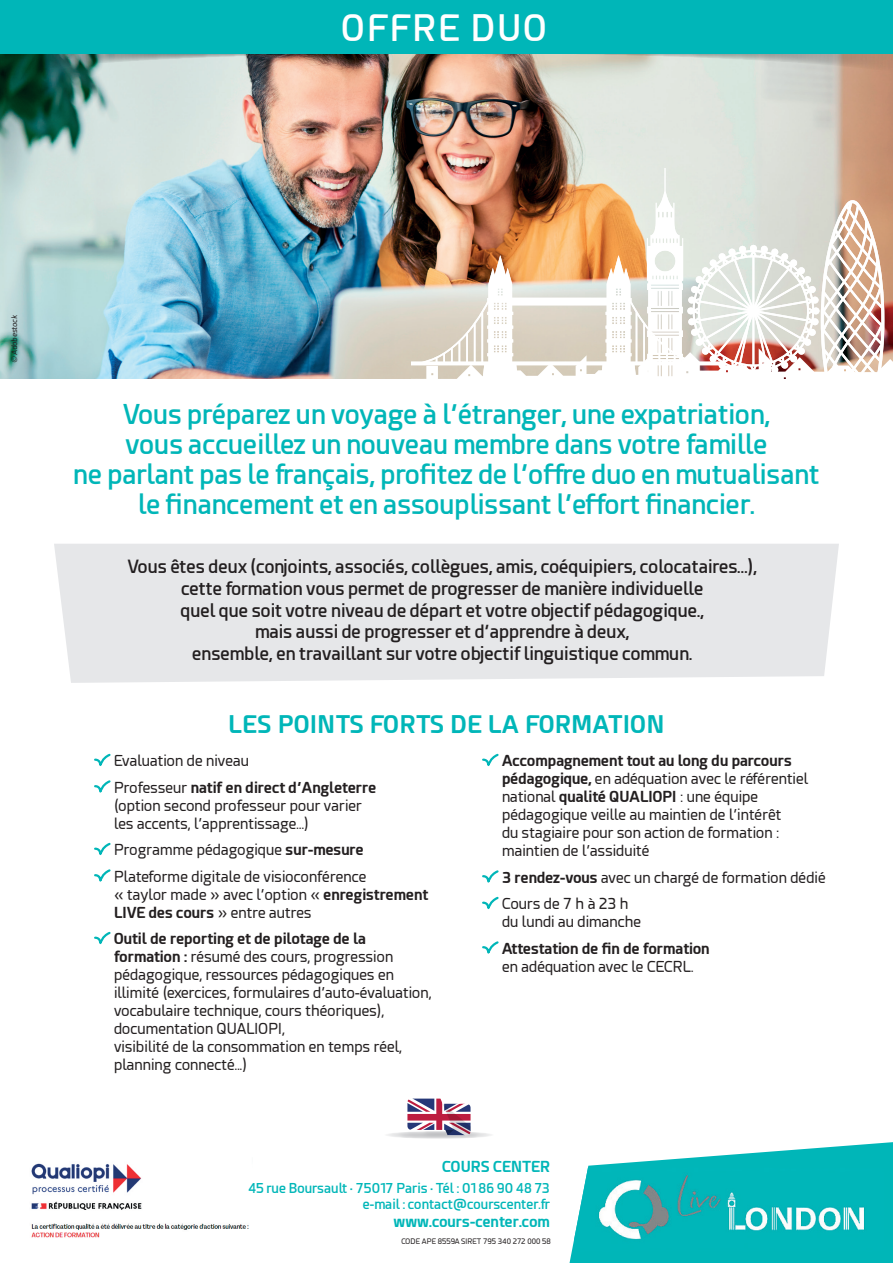
<style>
.page{position:relative;width:893px;height:1263px;background:#fff}
.page>*{position:absolute;margin:0;border:0;box-sizing:border-box;transform-origin:0 0}
.t1{font:600 36px "Esphimere";letter-spacing:.05em;color:#fff}
.t2{font:600 27px/30px "Esphimere";color:#00b6b8;text-align:center}
.t3{font:700 24px "Esphimere";letter-spacing:.02em;color:#00b6b8}
.t4{font:600 18px/21.6px "Esphimere";color:#231f20;text-align:center}
.t5{font:15px/18px "Esphimere";color:#231f20}
.t6{font:700 15px "Esphimere";color:#00b6b8}
.t7{font:700 15px "Esphimere";color:#231f20}
.t8{font:600 13.5px/16.2px "Esphimere";color:#00b6b8;text-align:right}
.t9{font:7.5px "Esphimere";color:#231f20}
.t10{font:italic 7.5px "Esphimere";color:#231f20}
.s1{font-weight:700}
</style>
<div class="page">
<img style="left:0;top:75px;width:893px;height:303px">
<img style="left:411px;top:168px;width:482px;height:211px">
<div style="left:54px;top:544px;width:785px;height:139px;background:#e6e7e9"></div>
<img style="left:0;top:53px;width:893px;height:22px">
<div style="left:0;top:0;width:893px;height:53px;background:#00b6b8"></div>
<svg style="left:569px;top:1142px;width:324px;height:121px"></svg>
<img style="left:574px;top:1167px;width:311px;height:85px">
<svg style="left:94px;top:753px;width:17px;height:13px"></svg>
<svg style="left:94px;top:780px;width:17px;height:13px"></svg>
<svg style="left:94px;top:842px;width:17px;height:14px"></svg>
<svg style="left:94px;top:869px;width:17px;height:13px"></svg>
<svg style="left:94px;top:931px;width:17px;height:14px"></svg>
<svg style="left:482px;top:753px;width:17px;height:13px"></svg>
<svg style="left:482px;top:870px;width:17px;height:13px"></svg>
<svg style="left:482px;top:896px;width:17px;height:14px"></svg>
<svg style="left:482px;top:941px;width:17px;height:13px"></svg>
<svg style="left:384px;top:1131px;width:110px;height:8px"></svg>
<svg style="left:407px;top:1098px;width:64px;height:37px"></svg>
<img style="left:31px;top:1163px;width:218px;height:75px">
<h1 class="t1" style="left:342px;top:6px;width:207px">OFFRE DUO</h1>
<p class="t10" style="left:10px;top:363px;width:49px;rotate:-90deg">© Adobestock</p>
<h2 class="t2" style="left:73px;top:399px;width:748px">Vous préparez un voyage à l’étranger, une expatriation,<br>vous accueillez un nouveau membre dans votre famille<br>ne parlant pas le français, profitez de l’offre duo en mutualisant le financement et en assouplissant l’effort financier.</h2>
<p class="t4" style="left:127px;top:556px;width:631px">Vous êtes deux (conjoints, associés, collègues, amis, coéquipiers, colocataires…), cette formation vous permet de progresser de manière individuelle<br>quel que soit votre niveau de départ et votre objectif pédagogique.,<br>mais aussi de progresser et d’apprendre à deux,<br>ensemble, en travaillant sur votre objectif linguistique commun.</p>
<h3 class="t3" style="left:229px;top:709px;width:437px">LES POINTS FORTS DE LA FORMATION</h3>
<p class="t5" style="left:114px;top:748px;width:264px;line-height:26.5px">Evaluation de niveau<br>Professeur <span class="s1">natif en direct d’Angleterre</span></p>
<p class="t5" style="left:114px;top:796px;width:250px">(option second professeur pour varier les accents, l’apprentissage...)</p>
<p class="t5" style="left:114px;top:837px;width:254px;line-height:26.5px">Programme pédagogique <span class="s1">sur-mesure<br></span>Plateforme digitale de visioconférence</p>
<p class="t5" style="left:114px;top:885px;width:316px">« taylor made » avec l’option « <span class="s1">enregistrement<br>LIVE des cours</span> » entre autres</p>
<p class="t5" style="left:114px;top:930px;width:319px"><span class="s1">Outil de reporting et de pilotage de la formation :</span> résumé des cours, progression pédagogique, ressources pédagogiques en illimité (exercices, formulaires d’auto-évaluation, vocabulaire technique, cours théoriques), documentation QUALIOPI,<br>visibilité de la consommation en temps réel, planning connecté...)</p>
<p class="t5" style="left:502px;top:752px;width:308px"><span class="s1">Accompagnement tout au long du parcours pédagogique,</span> en adéquation avec le référentiel national <span class="s1">qualité QUALIOPI</span> : une équipe pédagogique veille au maintien de l’intérêt<br>du stagiaire pour son action de formation : maintien de l’assiduité</p>
<p class="t5" style="left:502px;top:864px;width:325px;line-height:26.5px"><span class="s1">3 rendez-vous</span> avec un chargé de formation dédié<br>Cours de 7 h à 23 h</p>
<p class="t5" style="left:502px;top:913px;width:141px">du lundi au dimanche</p>
<p class="t7" style="left:502px;top:939px;width:209px">Attestation de fin de formation</p>
<p class="t5" style="left:502px;top:957px;width:193px">en adéquation avec le CECRL.</p>
<p class="t6" style="left:442px;top:1158px;width:109px">COURS CENTER</p>
<p class="t8" style="left:248px;top:1180px;width:303px">45 rue Boursault · 75017 Paris · Tél : 01 86 90 48 73 e-mail : contact@courscenter.fr</p>
<p class="t6" style="left:393px;top:1212px;width:158px">www.cours-center.com</p>
<p class="t9" style="left:401px;top:1237px;width:151px">CODE APE 8559A SIRET 795 340 272 000 58</p>
</div>
